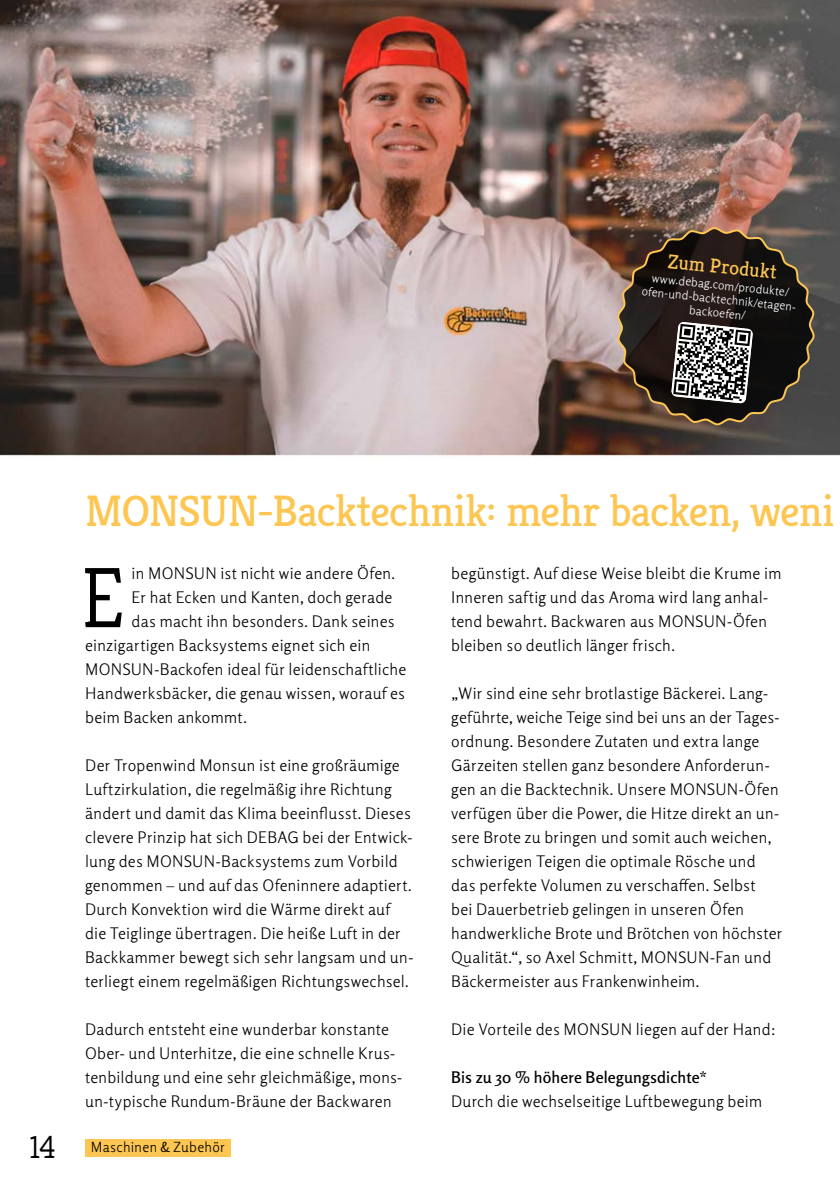
<style>
.page{position:relative;width:840px;height:1191px;background:#fff}
.page>*{position:absolute;margin:0;border:0;box-sizing:border-box;transform-origin:0 0}
.t1{font:300 85.4px "Kreon";color:#000}
.t2{font:44px "Kreon";letter-spacing:-.01em;color:#fdc652}
.t3{font:300 32px "Kreon";color:#000}
.t4{font:20px "Kreon";color:#fdc652}
.t5{font:300 16px/24px "Rosario";letter-spacing:.015em;color:#000}
.t6{font:600 16px "Rosario";letter-spacing:.01em;color:#000}
.t7{font:300 14px "Rosario";letter-spacing:.02em;color:#000}
.t8{font:300 12px/14px "Rosario";color:#fff;text-align:center}
</style>
<div class="page">
<img style="left:0;top:0;width:839px;height:459px">
<div style="left:85px;top:1139px;width:146px;height:17px;background:#fdc652"></div>
<svg style="left:615px;top:226px;width:200px;height:200px"></svg>
<p class="t4" style="left:669px;top:249px;width:111px;rotate:6deg">Zum Produkt</p>
<p class="t8" style="left:643px;top:269px;width:156px;rotate:6deg">www.debag.com/produkte/ ofen-und-backtechnik/etagen&shy;backoefen/</p>
<h2 class="t2" style="left:85px;top:484px;width:750px">MONSUN-Backtechnik: mehr backen, weni</h2>
<h1 class="t1" style="left:80px;top:550px;width:46px">E</h1>
<p class="t5" style="left:131px;top:560px;width:265px">in MONSUN ist nicht wie andere Öfen.</p>
<p class="t5" style="left:131px;top:584px;width:262px">Er hat Ecken und Kanten, doch gerade</p>
<p class="t5" style="left:131px;top:608px;width:264px">das macht ihn besonders. Dank seines</p>
<p class="t5" style="left:85px;top:632px;width:286px">einzigartigen Backsystems eignet sich ein</p>
<p class="t5" style="left:85px;top:656px;width:322px">MONSUN-Backofen ideal für leidenschaftliche</p>
<p class="t5" style="left:85px;top:680px;width:321px">Handwerksbäcker, die genau wissen, worauf es</p>
<p class="t5" style="left:85px;top:704px;width:163px">beim Backen ankommt.</p>
<p class="t5" style="left:85px;top:752px;width:329px">Der Tropenwind Monsun ist eine großräumige Luftzirkulation, die regelmäßig ihre Richtung ändert und damit das Klima beeinflusst. Dieses clevere Prinzip hat sich DEBAG bei der Entwick&shy;lung des MONSUN-Backsystems zum Vorbild genommen – und auf das Ofeninnere adaptiert.<br>Durch Konvektion wird die Wärme direkt auf die Teiglinge übertragen. Die heiße Luft in der Backkammer bewegt sich sehr langsam und un&shy;terliegt einem regelmäßigen Richtungswechsel.</p>
<p class="t5" style="left:85px;top:1016px;width:318px">Dadurch entsteht eine wunderbar konstante Ober- und Unterhitze, die eine schnelle Krus&shy;tenbildung und eine sehr gleichmäßige, mons&shy;un-typische Rundum-Bräune der Backwaren</p>
<h3 class="t3" style="left:29px;top:1129px;width:28px">14</h3>
<p class="t7" style="left:91px;top:1136px;width:53px">Kategori</p>
<p class="t7" style="left:91px;top:1136px;width:136px">Maschinen &amp; Zubehör</p>
<p class="t5" style="left:451px;top:560px;width:332px">begünstigt. Auf diese Weise bleibt die Krume im Inneren saftig und das Aroma wird lang anhal&shy;tend bewahrt. Backwaren aus MONSUN-Öfen bleiben so deutlich länger frisch.</p>
<p class="t5" style="left:451px;top:680px;width:332px">„Wir sind eine sehr brotlastige Bäckerei. Lang&shy;geführte, weiche Teige sind bei uns an der Tages&shy;ordnung. Besondere Zutaten und extra lange Gärzeiten stellen ganz besondere Anforderun&shy;gen an die Backtechnik. Unsere MONSUN-Öfen verfügen über die Power, die Hitze direkt an un&shy;sere Brote zu bringen und somit auch weichen, schwierigen Teigen die optimale Rösche und das perfekte Volumen zu verschaffen. Selbst<br>bei Dauerbetrieb gelingen in unseren Öfen handwerkliche Brote und Brötchen von höchster Qualität.“, so Axel Schmitt, MONSUN-Fan und Bäckermeister aus Frankenwinheim.</p>
<p class="t5" style="left:451px;top:1016px;width:326px">Die Vorteile des MONSUN liegen auf der Hand:</p>
<p class="t6" style="left:451px;top:1065px;width:257px">Bis zu 30 % höhere Belegungsdichte*</p>
<p class="t5" style="left:451px;top:1088px;width:312px">Durch die wechselseitige Luftbewegung beim</p>
</div>
